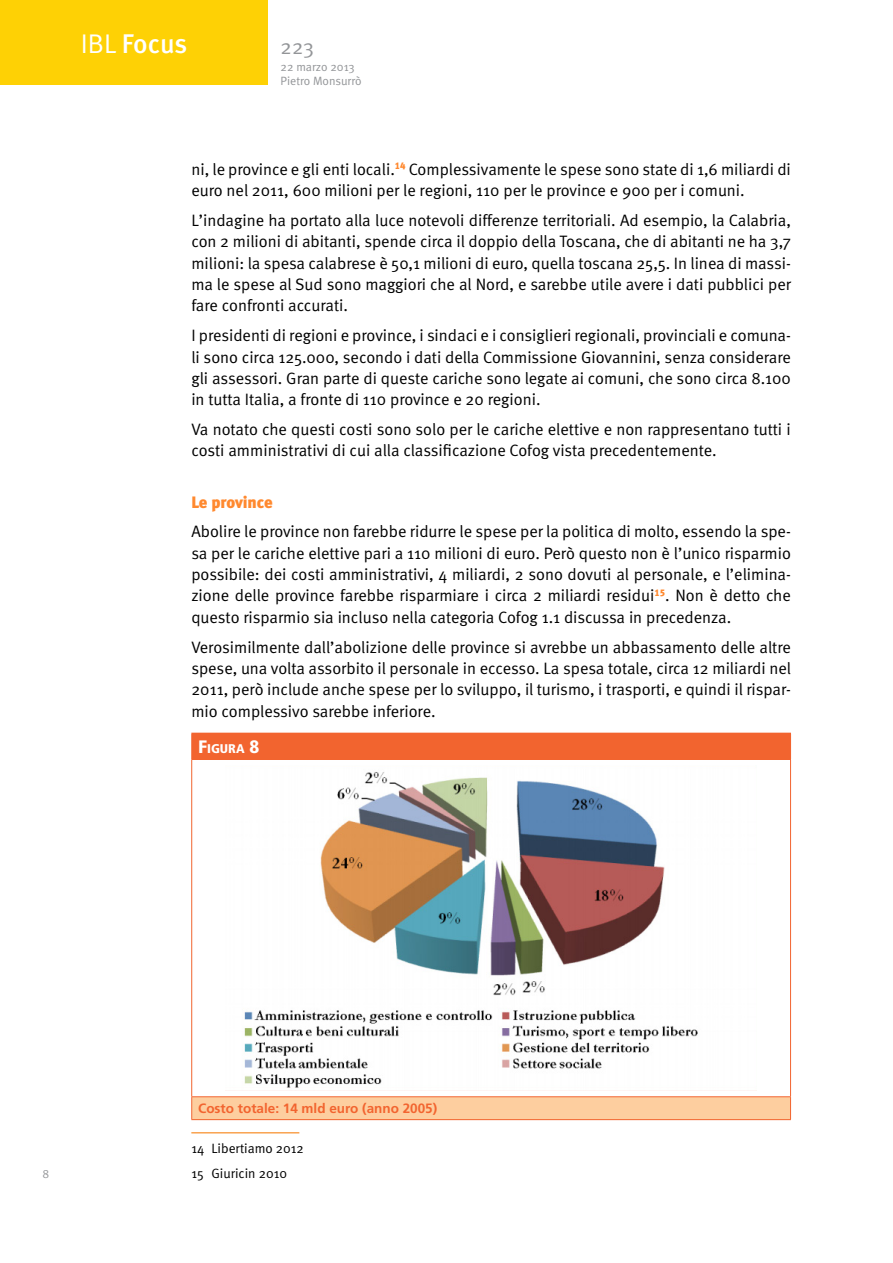
<style>
.page{position:relative;width:893px;height:1263px;background:#fff}
.page>*{position:absolute;margin:0;border:0;box-sizing:border-box;transform-origin:0 0}
.t1{font:500 27px "Meta";letter-spacing:-.005em;color:#fff}
.t2{font:21px "Meta Normal";color:#939598}
.Body{font:16.5px/21.3px "Meta Normal";color:#000;text-align:justify}
.Paragraph_1{font:16.5px "Meta Black LF";letter-spacing:-.01em;color:#ff892f}
.Table_Text{font:700 13.5px "Frutiger LT Std";color:#f2642f}
.Footnote{font:13.5px "Meta Normal";color:#000}
.Dida_Number{font:900 condensed 12.6px "Frutiger LT Std";color:#fff;scale:1.05 1}
.t3{font:12px "Meta Normal";color:#939598}
.s1{font-family:"Meta Normal";font-weight:400}
.s2{font-size:18px}
</style>
<div class="page">
<div style="left:0;top:0;width:268px;height:85px;background:#fed105"></div>
<div style="left:192px;top:733px;width:598px;height:26px;background:#f2642f"></div>
<div style="left:192px;top:1097px;width:598px;height:23px;background:#fdce9f"></div>
<hr style="left:191px;top:759px;width:600px;height:1px;background:#f2642f">
<hr style="left:191px;top:1096px;width:600px;height:1px;background:#f2642f">
<svg style="left:191px;top:733px;width:1px;height:26px"></svg>
<svg style="left:790px;top:733px;width:1px;height:26px"></svg>
<hr style="left:191px;top:760px;width:1px;height:336px;background:#f2642f">
<hr style="left:790px;top:760px;width:1px;height:336px;background:#f2642f">
<svg style="left:191px;top:1097px;width:1px;height:22px"></svg>
<svg style="left:790px;top:1097px;width:1px;height:22px"></svg>
<hr style="left:191px;top:1119px;width:600px;height:1px;background:#f2642f">
<img style="left:244px;top:772px;width:454px;height:316px">
<hr style="left:191px;top:1132px;width:108px;height:1px;background:#f9a350">
<h1 class="t1" style="left:81px;top:27px;width:108px"><span class="s1">IBL</span> Focus</h1>
<p class="t2" style="left:281px;top:34px;width:35px">223</p>
<p class="t3" style="left:281px;top:60px;width:76px">22 marzo 2013</p>
<p class="t3" style="left:281px;top:74px;width:82px">Pietro Monsurrò</p>
<p class="Body" style="left:191px;top:158px;width:601px">ni, le province e gli enti locali.<sup>14</sup> Complessivamente le spese sono state di 1,6 miliardi di euro nel 2011, 600 milioni per le regioni, 110 per le province e 900 per i comuni.</p>
<p class="Body" style="left:191px;top:209px;width:601px">L’indagine ha portato alla luce notevoli differenze territoriali. Ad esempio, la Calabria, con 2 milioni di abitanti, spende circa il doppio della Toscana, che di abitanti ne ha 3,7 milioni: la spesa calabrese è 50,1 milioni di euro, quella toscana 25,5. In linea di massi&shy;ma le spese al Sud sono maggiori che al Nord, e sarebbe utile avere i dati pubblici per fare confronti accurati.</p>
<p class="Body" style="left:191px;top:325px;width:601px">I presidenti di regioni e province, i sindaci e i consiglieri regionali, provinciali e comuna&shy;li sono circa 125.000, secondo i dati della Commissione Giovannini, senza considerare gli assessori. Gran parte di queste cariche sono legate ai comuni, che sono circa 8.100 in tutta Italia, a fronte di 110 province e 20 regioni.</p>
<p class="Body" style="left:191px;top:418px;width:601px">Va notato che questi costi sono solo per le cariche elettive e non rappresentano tutti i costi amministrativi di cui alla classificazione Cofog vista precedentemente.</p>
<p class="Paragraph_1" style="left:191px;top:492px;width:83px">Le province</p>
<p class="Body" style="left:191px;top:521px;width:601px">Abolire le province non farebbe ridurre le spese per la politica di molto, essendo la spe&shy;sa per le cariche elettive pari a 110 milioni di euro. Però questo non è l’unico risparmio possibile: dei costi amministrativi, 4 miliardi, 2 sono dovuti al personale, e l’elimina&shy;zione delle province farebbe risparmiare i circa 2 miliardi residui<sup>15</sup>. Non è detto che questo risparmio sia incluso nella categoria Cofog 1.1 discussa in precedenza.</p>
<p class="Body" style="left:191px;top:636px;width:601px">Verosimilmente dall’abolizione delle province si avrebbe un abbassamento delle altre spese, una volta assorbito il personale in eccesso. La spesa totale, circa 12 miliardi nel 2011, però include anche spese per lo sviluppo, il turismo, i trasporti, e quindi il rispar&shy;mio complessivo sarebbe inferiore.</p>
<p class="Dida_Number" style="left:198px;top:741px;width:60px"><span class="s2">F</span>IGURA <span class="s2">8</span></p>
<p class="t3" style="left:43px;top:1167px;width:8px">8</p>
<p class="Table_Text" style="left:198px;top:1101px;width:241px">Costo totale: 14 mld euro (anno 2005)</p>
<p class="Footnote" style="left:191px;top:1141px;width:114px">14 Libertiamo 2012</p>
<p class="Footnote" style="left:191px;top:1165px;width:97px">15 Giuricin 2010</p>
</div>
